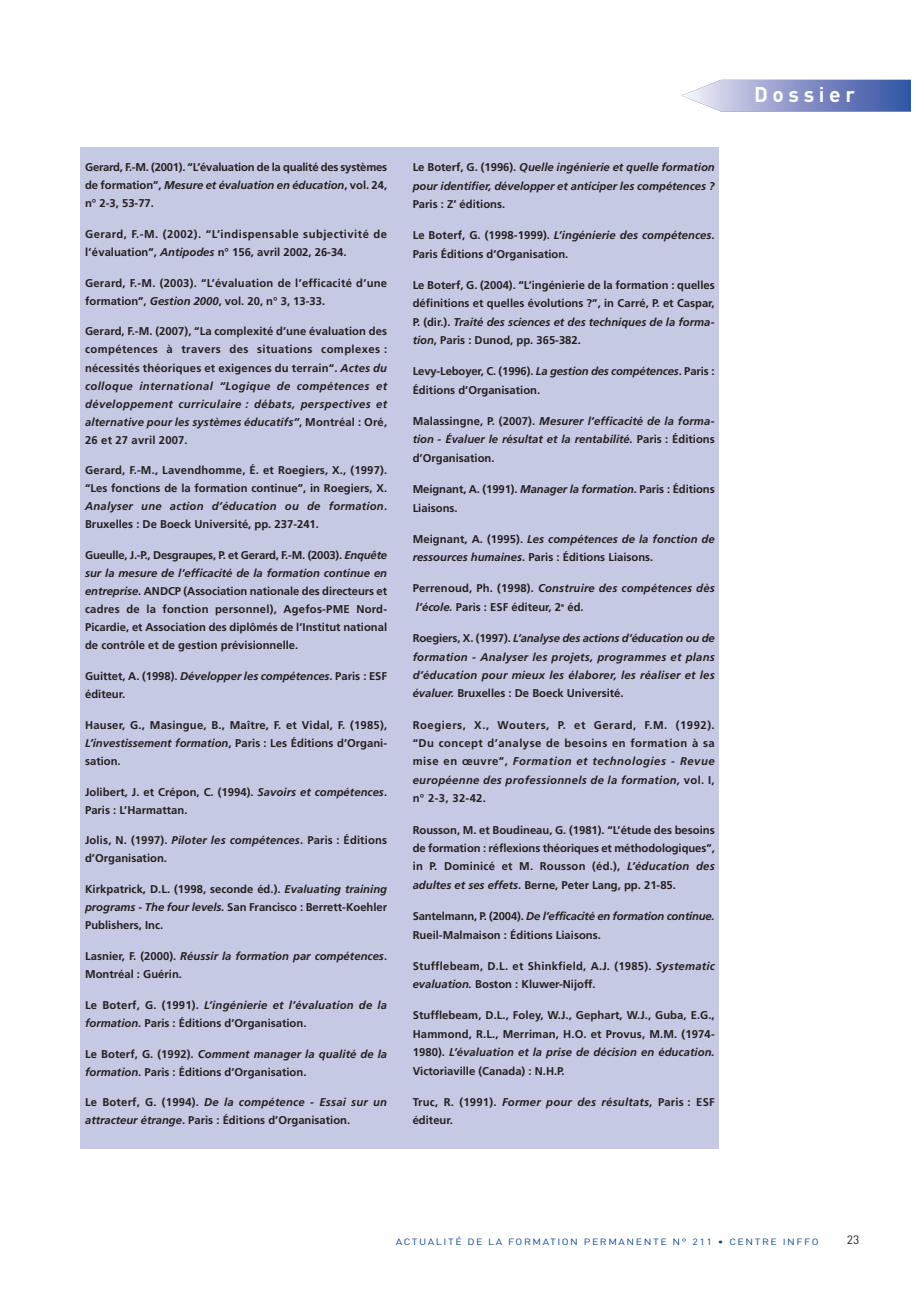
<style>
.page{position:relative;width:919px;height:1289px;background:#fff}
.page>*{position:absolute;margin:0;border:0;box-sizing:border-box;transform-origin:0 0}
.t1{font:700 21px "DIN";letter-spacing:.22em;color:#fff}
.t2{font:12px "DIN";color:#231f20}
.t3{font:700 11.25px/18px "Frutiger";color:#231f20}
.t4{font:italic 700 11.25px/18.5px "Frutiger";color:#231f20}
.t5{font:700 11.25px/18.5px "Frutiger";letter-spacing:.02em;color:#231f20}
.t6{font:700 11.25px/18px "Frutiger";letter-spacing:.04em;color:#231f20}
.t7{font:9px "DIN";letter-spacing:.145em;color:#0f499d;scale:1.18 1}
.s1{font-style:italic}
.s2{font-style:normal}
</style>
<div class="page">
<svg style="left:681px;top:80px;width:229px;height:31px;background:#919dcc"></svg>
<div style="left:81px;top:147px;width:638px;height:1001px;background:#c6c9e4"></div>
<p class="t3" style="left:85px;top:159px;width:303px;text-align:justify">Gerard, F.-M. (2001). “L’évaluation de la qualité des systèmes de formation”, <span class="s1">Mesure et évaluation en éducation</span>, vol. 24, n° 2-3, 53-77.</p>
<p class="t6" style="left:85px;top:226px;width:303px">Gerard, F.-M. (2002). “L’indispensable subjectivité de l’évaluation”, <span class="s1">Antipodes</span> n° 156, avril 2002, 26-34.</p>
<p class="t5" style="left:85px;top:274px;width:303px;line-height:18px">Gerard, F.-M. (2003). “L’évaluation de l’efficacité d’une formation”, <span class="s1">Gestion 2000</span>, vol. 20, n° 3, 13-33.</p>
<p class="t3" style="left:85px;top:323px;width:303px;text-align:justify">Gerard, F.-M. (2007), “La complexité d’une évaluation des compétences à travers des situations complexes : nécessités théoriques et exigences du terrain“. <span class="s1">Actes du colloque international “Logique de compétences et développement curriculaire : débats, perspectives et alternative pour les systèmes éducatifs”</span>, Montréal : Oré, 26 et 27 avril 2007.</p>
<p class="t3" style="left:85px;top:462px;width:303px;text-align:justify">Gerard, F.-M., Lavendhomme, É. et Roegiers, X., (1997). “Les fonctions de la formation continue”, in Roegiers, X.<br><span class="s1">Analyser une action d’éducation ou de formation</span>.<br>Bruxelles : De Boeck Université, pp. 237-241.</p>
<p class="t3" style="left:85px;top:547px;width:303px;text-align:justify">Gueulle, J.-P., Desgraupes, P. et Gerard, F.-M. (2003). <span class="s1">Enquête sur la mesure de l’efficacité de la formation continue en entreprise</span>. ANDCP (Association nationale des directeurs et cadres de la fonction personnel), Agefos-PME Nord-Picardie, et Association des diplômés de l’Institut national de contrôle et de gestion prévisionnelle.</p>
<p class="t3" style="left:85px;top:668px;width:303px">Guittet, A. (1998). <span class="s1">Développer les compétences</span>. Paris : ESF éditeur.</p>
<p class="t3" style="left:85px;top:716px;width:303px;text-align:justify">Hauser, G., Masingue, B., Maître, F. et Vidal, F. (1985), <span class="s1">L’investissement formation</span>, Paris : Les Éditions d’Organi&shy;sation.</p>
<p class="t3" style="left:85px;top:783px;width:303px">Jolibert, J. et Crépon, C. (1994). <span class="s1">Savoirs et compétences</span>.<br>Paris : L’Harmattan.</p>
<p class="t3" style="left:85px;top:832px;width:303px">Jolis, N. (1997). <span class="s1">Piloter les compétences</span>. Paris : Éditions d’Organisation.</p>
<p class="t3" style="left:85px;top:881px;width:303px;text-align:justify">Kirkpatrick, D.L. (1998, seconde éd.). <span class="s1">Evaluating training programs - The four levels.</span> San Francisco : Berrett-Koehler Publishers, Inc.</p>
<p class="t3" style="left:85px;top:947px;width:303px">Lasnier, F. (2000). <span class="s1">Réussir la formation par compétences</span>.<br>Montréal : Guérin.</p>
<p class="t3" style="left:85px;top:996px;width:303px">Le Boterf, G. (1991). <span class="s1">L’ingénierie et l’évaluation de la formation</span>. Paris : Éditions d’Organisation.</p>
<p class="t3" style="left:85px;top:1045px;width:303px">Le Boterf, G. (1992). <span class="s1">Comment manager la qualité de la formation</span>. Paris : Éditions d’Organisation.</p>
<p class="t3" style="left:85px;top:1094px;width:303px">Le Boterf, G. (1994). <span class="s1">De la compétence - Essai sur un attracteur étrange</span>. Paris : Éditions d’Organisation.</p>
<p class="t4" style="left:412px;top:159px;width:303px"><span class="s2">Le Boterf, G. (1996).</span> Quelle ingénierie et quelle formation pour identifier, développer et anticiper les compétences ?</p>
<p class="t3" style="left:412px;top:196px;width:94px">Paris : Z’ éditions.</p>
<p class="t3" style="left:412px;top:227px;width:303px;line-height:18.5px">Le Boterf, G. (1998-1999). <span class="s1">L’ingénierie des compétences</span>.<br>Paris Éditions d’Organisation.</p>
<p class="t3" style="left:412px;top:276px;width:303px;line-height:18.5px;text-align:justify">Le Boterf, G. (2004). “L’ingénierie de la formation : quelles définitions et quelles évolutions ?”, in Carré, P. et Caspar, P. (dir.). <span class="s1">Traité des sciences et des techniques de la forma&shy;tion</span>, Paris : Dunod, pp. 365-382.</p>
<p class="t3" style="left:412px;top:363px;width:303px;line-height:18.5px">Levy-Leboyer, C. (1996). <span class="s1">La gestion des compétences</span>. Paris :<br>Éditions d’Organisation.</p>
<p class="t4" style="left:412px;top:413px;width:303px;text-align:justify"><span class="s2">Malassingne, P. (2007).</span> Mesurer l’efficacité de la forma&shy;tion - Évaluer le résultat et la rentabilité. <span class="s2">Paris : Éditions d’Organisation.</span></p>
<p class="t3" style="left:412px;top:481px;width:303px;line-height:18.5px">Meignant, A. (1991). <span class="s1">Manager la formation</span>. Paris : Éditions<br>Liaisons.</p>
<p class="t4" style="left:412px;top:530px;width:303px"><span class="s2">Meignant, A. (1995).</span> Les compétences de la fonction de ressources humaines<span class="s2">. Paris : Éditions Liaisons.</span></p>
<p class="t3" style="left:412px;top:580px;width:303px;line-height:18.5px">Perrenoud, Ph. (1998). <span class="s1">Construire des compétences dès l’école.</span> Paris : ESF éditeur, 2<sup>e</sup> éd.</p>
<p class="t4" style="left:412px;top:629px;width:303px;text-align:justify"><span class="s2">Roegiers, X. (1997).</span> L’analyse des actions d’éducation ou de formation - Analyser les projets, programmes et plans d’éducation pour mieux les élaborer, les réaliser et les évaluer. <span class="s2">Bruxelles : De Boeck Université.</span></p>
<p class="t3" style="left:412px;top:716px;width:303px;line-height:18.5px;text-align:justify">Roegiers, X., Wouters, P. et Gerard, F.M. (1992). “Du concept d’analyse de besoins en formation à sa mise en œuvre”, <span class="s1">Formation et technologies - Revue européenne des professionnels de la formation,</span> vol. I, n° 2-3, 32-42.</p>
<p class="t3" style="left:412px;top:821px;width:303px;line-height:18.5px;text-align:justify">Rousson, M. et Boudineau, G. (1981). “L’étude des besoins de formation : réflexions théoriques et méthodologiques”, in P. Dominicé et M. Rousson (éd.), <span class="s1">L’éducation des adultes et ses effets</span>. Berne, Peter Lang, pp. 21-85.</p>
<p class="t3" style="left:412px;top:907px;width:303px;line-height:18.5px">Santelmann, P. (2004). <span class="s1">De l’efficacité en formation continue.<br></span>Rueil-Malmaison : Éditions Liaisons.</p>
<p class="t5" style="left:412px;top:957px;width:303px">Stufflebeam, D.L. et Shinkfield, A.J. (1985). <span class="s1">Systematic evaluation.</span> Boston : Kluwer-Nijoff.</p>
<p class="t3" style="left:412px;top:1007px;width:303px;line-height:18.5px;text-align:justify">Stufflebeam, D.L., Foley, W.J., Gephart, W.J., Guba, E.G., Hammond, R.L., Merriman, H.O. et Provus, M.M. (1974- 1980). <span class="s1">L’évaluation et la prise de décision en éducation.<br></span>Victoriaville (Canada) : N.H.P.</p>
<p class="t5" style="left:412px;top:1093px;width:303px">Truc, R. (1991). <span class="s1">Former pour des résultats</span>, Paris : ESF éditeur.</p>
<h1 class="t1" style="left:754px;top:83px;width:102px">Dossier</h1>
<p class="t7" style="left:396px;top:1236px;width:360px">ACTUALITÉ DE LA FORMATION PERMANENTE N° 211 • CENTRE INFFO</p>
<p class="t2" style="left:846px;top:1233px;width:14px">23</p>
</div>
